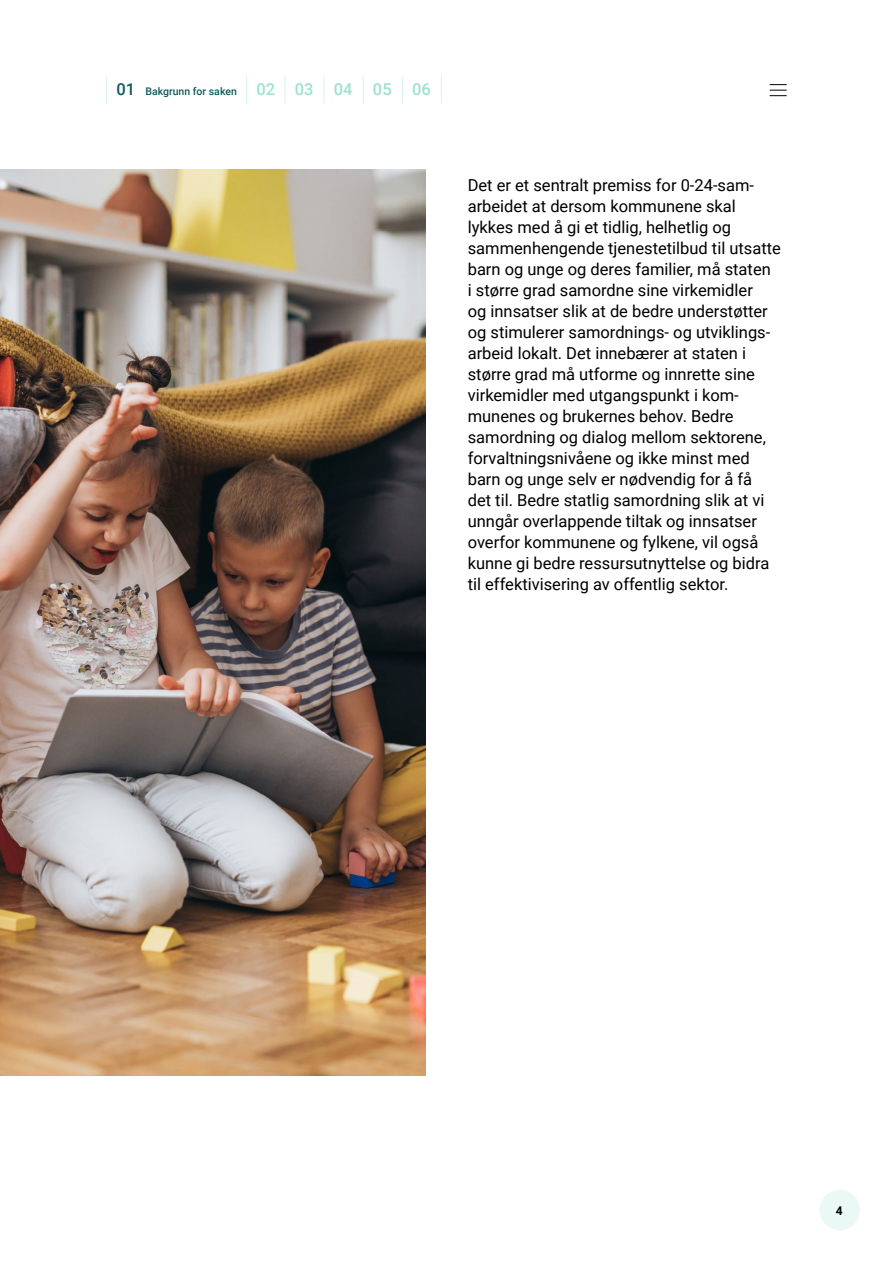
<style>
.page{position:relative;width:893px;height:1263px;background:#fff}
.page>*{position:absolute;margin:0;border:0;box-sizing:border-box;transform-origin:0 0}
.t1{font:16.5px/21px "Roboto";color:#000}
.t2{font:700 12px "Roboto";color:#000}
.t3{font:500 10.5px "Roboto";color:#0f5a5c}
.s1{font-size:16.5px}
.s2{font-size:16.5px;color:#9ce2cf}
</style>
<div class="page">
<div style="left:820px;top:1190px;width:40px;height:40px;background:#eaf9f5;border-radius:50%"></div>
<img style="left:0;top:170px;width:425px;height:906px">
<svg style="left:246px;top:77px;width:1px;height:27px"></svg>
<svg style="left:106px;top:77px;width:1px;height:27px"></svg>
<svg style="left:285px;top:77px;width:1px;height:27px"></svg>
<svg style="left:324px;top:77px;width:1px;height:27px"></svg>
<svg style="left:363px;top:77px;width:1px;height:27px"></svg>
<svg style="left:402px;top:77px;width:1px;height:27px"></svg>
<svg style="left:441px;top:77px;width:1px;height:27px"></svg>
<svg style="left:770px;top:84px;width:17px;height:12px"></svg>
<p class="t3" style="left:116px;top:84px;width:316px"><span class="s1">01</span> Bakgrunn for saken <span class="s2">02 03 04 05 06</span></p>
<p class="t1" style="left:468px;top:174px;width:315px">Det er et sentralt premiss for 0-24-sam&shy;arbeidet at dersom kommunene skal lykkes med å gi et tidlig, helhetlig og sammenhengende tjenestetilbud til utsatte barn og unge og deres familier, må staten<br>i større grad samordne sine virkemidler<br>og innsatser slik at de bedre understøtter og stimulerer samordnings- og utviklings&shy;arbeid lokalt. Det innebærer at staten i større grad må utforme og innrette sine virkemidler med utgangspunkt i kom&shy;munenes og brukernes behov. Bedre samordning og dialog mellom sektorene, forvaltningsnivåene og ikke minst med barn og unge selv er nødvendig for å få<br>det til. Bedre statlig samordning slik at vi unngår overlappende tiltak og innsatser overfor kommunene og fylkene, vil også kunne gi bedre ressursutnyttelse og bidra til effektivisering av offentlig sektor.</p>
<p class="t2" style="left:836px;top:1202px;width:8px">4</p>
</div>
